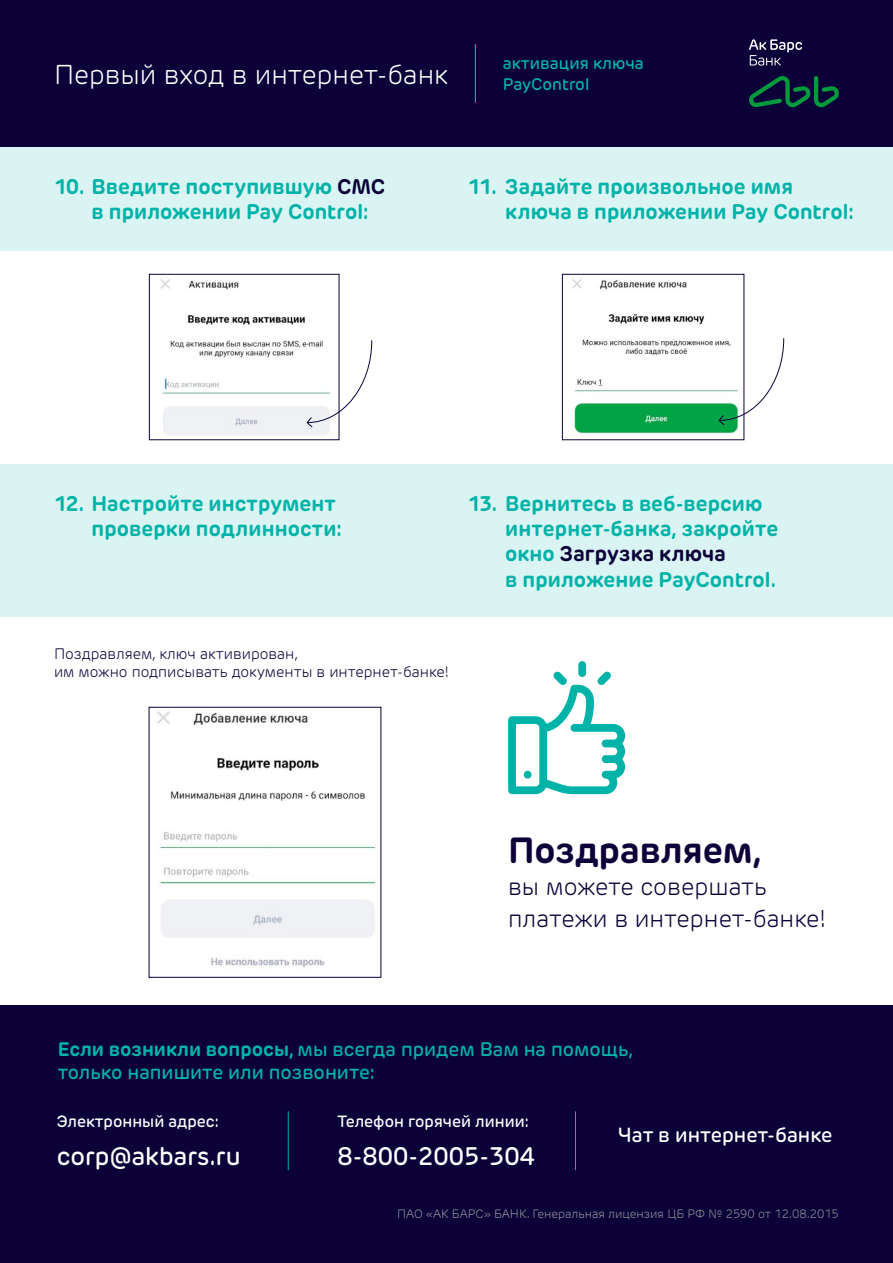
<style>
.page{position:relative;width:893px;height:1263px;background:#fff}
.page>*{position:absolute;margin:0;border:0;box-sizing:border-box;transform-origin:0 0}
.t1{font:700 36px "Rubrik New";color:#0d0038}
.t2{font:300 27px "Rubrik New";color:#fff}
.t3{font:500 25.05px "Rubrik New";color:#fff}
.t4{font:300 24px/31.8px "Rubrik New";color:#0d0038}
.t5{font:700 21px/25.2px "Rubrik New";letter-spacing:.005em;color:#00b3a8}
.t6{font:500 20.25px "Rubrik New";color:#fff}
.t7{font:500 19.5px/23.2px "Rubrik New";color:#00b3a8}
.t8{font:500 16.65px "Rubrik New";color:#00b3a8}
.t9{font:500 16.2px "Rubrik New";color:#fff}
.t10{font:300 15px/18px "Rubrik New";color:#0d0038}
.t11{font:300 12px "Rubrik New";color:#939598}
.s1{color:#0c0039}
.s2{font-weight:700}
</style>
<div class="page">
<div style="left:0;top:147px;width:893px;height:104px;background:#d9f4f2"></div>
<img style="left:160px;top:279px;width:170px;height:157px">
<div style="left:149px;top:274px;width:190px;height:166px;border:1px solid #0c0039"></div>
<img style="left:572px;top:279px;width:166px;height:155px">
<div style="left:562px;top:274px;width:182px;height:166px;border:1px solid #0c0039"></div>
<img style="left:157px;top:711px;width:219px;height:257px">
<div style="left:149px;top:707px;width:232px;height:271px;border:1px solid #0c0039"></div>
<div style="left:578px;top:661px;width:8px;height:16px;background:#00b3a8;border-radius:4px"></div>
<svg style="left:508px;top:671px;width:117px;height:123px"></svg>
<div style="left:0;top:464px;width:893px;height:153px;background:#d9f4f2"></div>
<div style="left:0;top:1006px;width:893px;height:257px;background:#0c0039"></div>
<div style="left:0;top:0;width:893px;height:147px;background:#0c0039"></div>
<svg style="left:749px;top:39px;width:53px;height:27px"></svg>
<svg style="left:749px;top:76px;width:90px;height:32px"></svg>
<hr style="left:475px;top:44px;width:1px;height:59px;background:#00b3a8">
<svg style="left:306px;top:340px;width:67px;height:88px"></svg>
<svg style="left:718px;top:338px;width:66px;height:88px"></svg>
<hr style="left:288px;top:1111px;width:1px;height:59px;background:#00b3a8">
<hr style="left:575px;top:1111px;width:1px;height:59px;background:#00b3a8">
<p class="t2" style="left:54px;top:58px;width:396px">Первый вход в интернет-банк</p>
<p class="t8" style="left:503px;top:53px;width:143px">активация ключа</p>
<p class="t8" style="left:503px;top:74px;width:88px">PayControl</p>
<p class="t5" style="left:92px;top:174px;width:295px;text-indent:-38px">10. Введите поступившую <span class="s1">СМС </span>в приложении Pay Control:</p>
<p class="t5" style="left:505px;top:174px;width:350px;text-indent:-38px">11. Задайте произвольное имя ключа в приложении Pay Control:</p>
<p class="t5" style="left:54px;top:491px;width:289px;text-align:right">12. Настройте инструмент проверки подлинности:</p>
<p class="t5" style="left:505px;top:491px;width:274px;text-indent:-38px">13. Вернитесь в веб-версию интернет-банка, закройте окно <span class="s1">Загрузка ключа<br></span>в приложение PayControl.</p>
<p class="t10" style="left:54px;top:644px;width:396px">Поздравляем, ключ активирован,<br>им можно подписывать документы в интернет-банке!</p>
<h1 class="t1" style="left:508px;top:828px;width:255px">Поздравляем,</h1>
<p class="t4" style="left:508px;top:871px;width:319px">вы можете совершать платежи в интернет-банке!</p>
<p class="t7" style="left:58px;top:1037px;width:577px"><span class="s2">Если возникли вопросы,</span> мы всегда придем Вам на помощь, только напишите или позвоните:</p>
<p class="t9" style="left:57px;top:1111px;width:163px">Электронный адрес:</p>
<p class="t3" style="left:57px;top:1141px;width:185px">corp@akbars.ru</p>
<p class="t9" style="left:338px;top:1111px;width:193px">Телефон горячей линии:</p>
<p class="t3" style="left:338px;top:1141px;width:199px">8-800-2005-304</p>
<p class="t6" style="left:618px;top:1122px;width:216px">Чат в интернет-банке</p>
<p class="t11" style="left:397px;top:1207px;width:443px">ПАО «АК БАРС» БАНК. Генеральная лицензия ЦБ РФ № 2590 от 12.08.2015</p>
</div>
